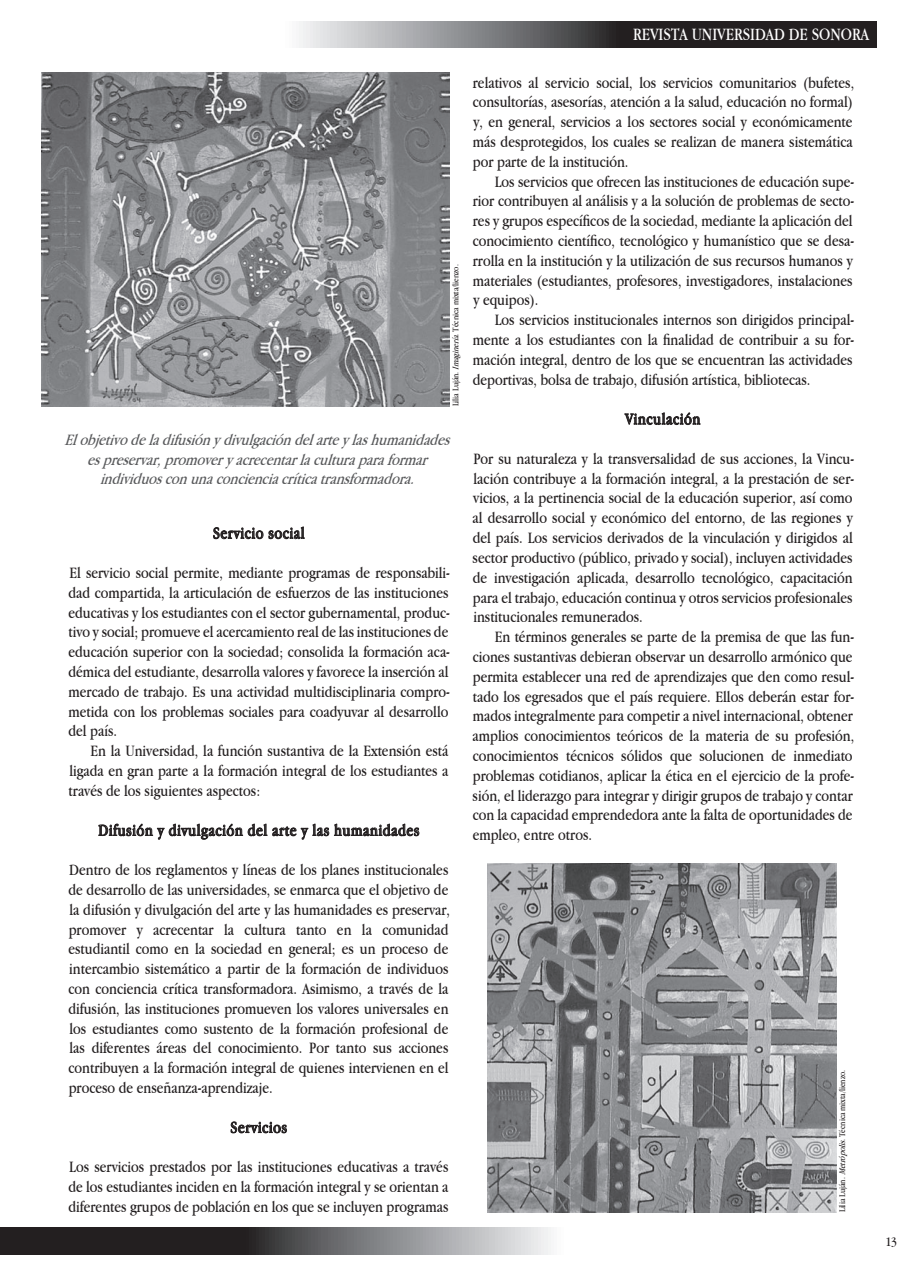
<style>
.page{position:relative;width:918px;height:1276px;background:#fff}
.page>*{position:absolute;margin:0;border:0;box-sizing:border-box;transform-origin:0 0}
.t1{font:18px "Apple Garamond";color:#fff}
.t2{font:16.5px/19.8px "Apple Garamond";color:#231f20;text-align:justify}
.t3{font:italic 16.5px/19.8px "Apple Garamond";color:#58595b;text-align:center}
.t4{font:16.5px "Apple Garamond";letter-spacing:.04em;color:#231f20}
.t5{font:13.5px "Apple Garamond";color:#231f20}
.t6{font:9px "Apple Garamond";color:#231f20}
.s1{font-style:italic}
</style>
<div class="page">
<svg style="left:299px;top:21px;width:577px;height:27px;background:#5e5d5f"></svg>
<svg style="left:0;top:1227px;width:551px;height:27px;background:#5e5d5f"></svg>
<svg style="left:213px;top:526px;width:92px;height:13px"></svg>
<svg style="left:98px;top:823px;width:322px;height:17px"></svg>
<svg style="left:230px;top:1121px;width:57px;height:12px"></svg>
<svg style="left:624px;top:412px;width:77px;height:14px"></svg>
<img style="left:42px;top:72px;width:408px;height:334px">
<img style="left:488px;top:863px;width:349px;height:349px">
<p class="t1" style="left:633px;top:24px;width:237px">REVISTA UNIVERSIDAD DE SONORA</p>
<p class="t6" style="left:450px;top:406px;width:143px;rotate:-90deg">Lilia Luján. <span class="s1">Imaginería</span>. Técnica mixta/lienzo.</p>
<p class="t3" style="left:65px;top:429px;width:392px">Elobjetivodeladifusióny divulgacióndelartey lashumanidades espreservar,promovery acrecentarlaculturaparaformar individuosconunaconcienciacríticatransformadora.</p>
<p class="t4" style="left:213px;top:523px;width:93px">Servicio social</p>
<p class="t2" style="left:68px;top:562px;width:383px">El servicio social permite, mediante programas de responsabili&shy;dad compartida, la articulación de esfuerzos de las instituciones educativas y los estudiantes con el sector gubernamental, produc&shy;tivo y social; promueve el acercamiento real de las instituciones de educación superior con la sociedad; consolida la formación aca&shy;démica del estudiante, desarrolla valores y favorece la inserción al mercado de trabajo. Es una actividad multidisciplinaria compro&shy;metida con los problemas sociales para coadyuvar al desarrollo del país.</p>
<p class="t2" style="left:69px;top:741px;width:381px;text-indent:22px">En la Universidad, la función sustantiva de la Extensión está ligada en gran parte a la formación integral de los estudiantes a través de los siguientes aspectos:</p>
<p class="t4" style="left:98px;top:820px;width:322px">Difusión y divulgación del arte y las humanidades</p>
<p class="t2" style="left:68px;top:859px;width:383px">Dentro de los reglamentos y líneas de los planes institucionales de desarrollo de las universidades, se enmarca que el objetivo de la difusión y divulgación del arte y las humanidades es preservar, promover y acrecentar la cultura tanto en la comunidad estudiantil como en la sociedad en general; es un proceso de intercambio sistemático a partir de la formación de individuos con conciencia crítica transformadora. Asimismo, a través de la difusión, las instituciones promueven los valores universales en los estudiantes como sustento de la formación profesional de las diferentes áreas del conocimiento. Por tanto sus acciones contribuyen a la formación integral de quienes intervienen en el proceso de enseñanza-aprendizaje.</p>
<p class="t4" style="left:230px;top:1117px;width:58px">Servicios</p>
<p class="t2" style="left:68px;top:1156px;width:382px">Los servicios prestados por las instituciones educativas a través de los estudiantes inciden en la formación integral y se orientan a diferentes grupos de población en los que se incluyen programas</p>
<p class="t2" style="left:473px;top:72px;width:383px">relativos al servicio social, los servicios comunitarios (bufetes, consultorías, asesorías, atención a la salud, educación no formal) y, en general, servicios a los sectores social y económicamente más desprotegidos, los cuales se realizan de manera sistemática por parte de la institución.</p>
<p class="t2" style="left:473px;top:171px;width:383px;text-indent:22px">Los servicios que ofrecen las instituciones de educación supe&shy;rior contribuyen al análisis y a la solución de problemas de secto&shy;res y grupos específicos de la sociedad, mediante la aplicación del conocimiento científico, tecnológico y humanístico que se desa&shy;rrolla en la institución y la utilización de sus recursos humanos y materiales (estudiantes, profesores, investigadores, instalaciones y equipos).</p>
<p class="t2" style="left:473px;top:310px;width:383px;text-indent:22px">Los servicios institucionales internos son dirigidos principal&shy;mente a los estudiantes con la finalidad de contribuir a su for&shy;mación integral, dentro de los que se encuentran las actividades deportivas, bolsa de trabajo, difusión artística, bibliotecas.</p>
<p class="t4" style="left:625px;top:409px;width:77px">Vinculación</p>
<p class="t2" style="left:473px;top:448px;width:383px">Por su naturaleza y la transversalidad de sus acciones, la Vincu&shy;lación contribuye a la formación integral, a la prestación de ser&shy;vicios, a la pertinencia social de la educación superior, así como al desarrollo social y económico del entorno, de las regiones y del país. Los servicios derivados de la vinculación y dirigidos al sector productivo (público, privado y social), incluyen actividades de investigación aplicada, desarrollo tecnológico, capacitación para el trabajo, educación continua y otros servicios profesionales institucionales remunerados.</p>
<p class="t2" style="left:473px;top:626px;width:383px;text-indent:22px">En términos generales se parte de la premisa de que las fun&shy;ciones sustantivas debieran observar un desarrollo armónico que permita establecer una red de aprendizajes que den como resul&shy;tado los egresados que el país requiere. Ellos deberán estar for&shy;mados integralmente para competir a nivel internacional, obtener amplios conocimientos teóricos de la materia de su profesión, conocimientos técnicos sólidos que solucionen de inmediato problemas cotidianos, aplicar la ética en el ejercicio de la profe&shy;sión, el liderazgo para integrar y dirigir grupos de trabajo y contar con la capacidad emprendedora ante la falta de oportunidades de empleo, entre otros.</p>
<p class="t6" style="left:837px;top:1212px;width:144px;rotate:-90deg">Lilia Luján. <span class="s1">Metrópolis</span>. Técnica mixta/lienzo.</p>
<p class="t5" style="left:885px;top:1233px;width:13px">13</p>
</div>
